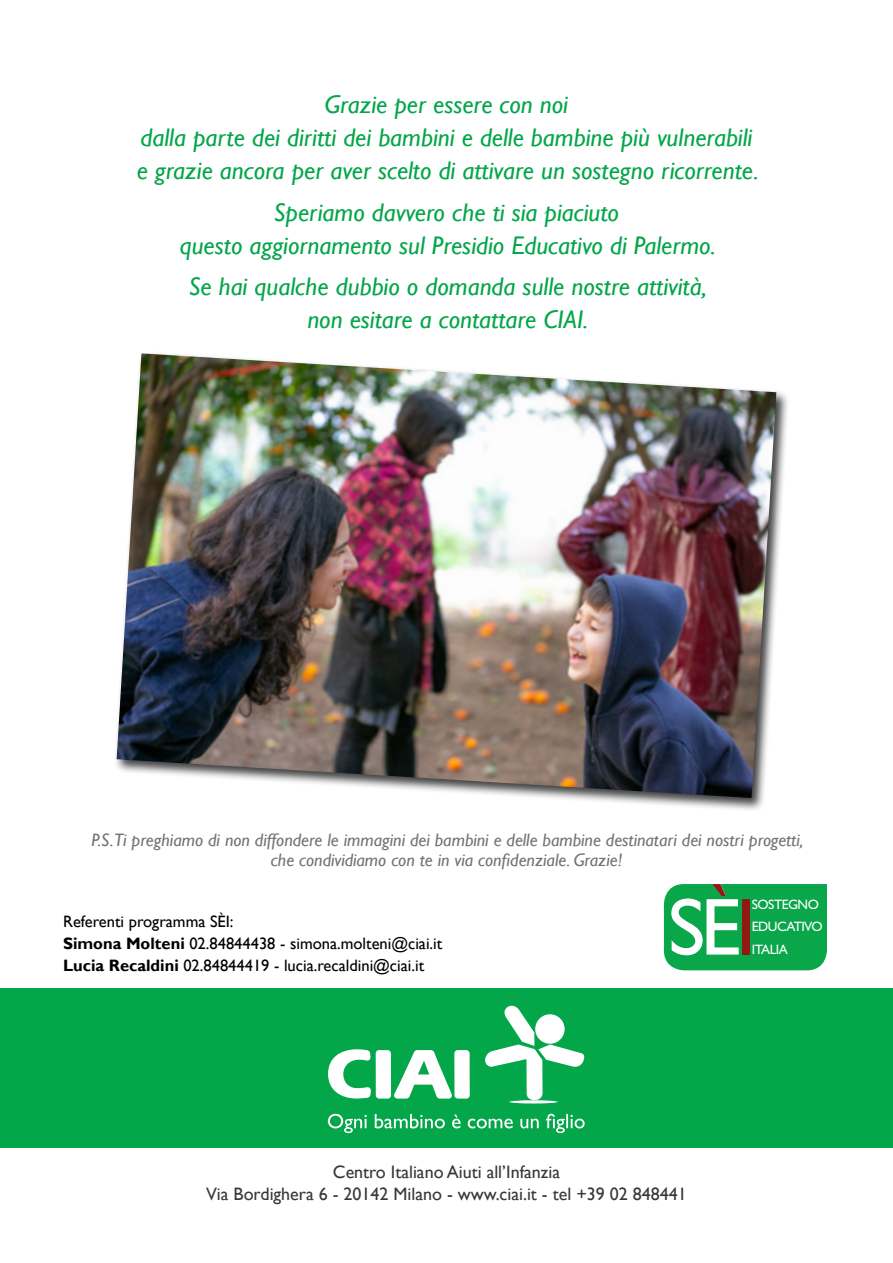
<style>
.page{position:relative;width:893px;height:1263px;background:#fff}
.page>*{position:absolute;margin:0;border:0;box-sizing:border-box;transform-origin:0 0}
.t1{font:81.15px "Gill Sans Std";color:#fff}
.t2{font:italic 25.5px/33px "Gill Sans";color:#04a64a;text-align:center}
.t3{font:italic 18px/19.5px "Gill Sans";color:#747373;text-align:center}
.t4{font:18px/21.6px "Gill Sans";color:#353a36;text-align:center}
.t5{font:16.5px/21.6px "Gill Sans";color:#000}
.t6{font:13.65px/22.8px "Gill Sans Std";letter-spacing:-.04em;color:#fff}
.s1{font-weight:700}
.s2{color:#901913}
</style>
<div class="page">
<div style="left:0;top:989px;width:893px;height:159px;background:#04a64a"></div>
<hr style="left:509px;top:1100px;width:48px;height:3px;background:#fff;border-radius:50%">
<svg style="left:328px;top:1049px;width:142px;height:49px"></svg>
<svg style="left:485px;top:1006px;width:100px;height:94px"></svg>
<svg style="left:452px;top:1114px;width:133px;height:19px"></svg>
<svg style="left:375px;top:1114px;width:70px;height:14px"></svg>
<svg style="left:328px;top:1114px;width:39px;height:19px"></svg>
<div style="left:664px;top:884px;width:163px;height:86px;background:#09a64a"></div>
<div style="left:114px;top:351px;width:676px;height:460px;background:#000;opacity:.75"></div>
<img style="left:117px;top:353px;width:659px;height:445px">
<p class="t2" style="left:137px;top:89px;width:624px">Grazie per essere con noi<br>dalla parte dei diritti dei bambini e delle bambine più vulnerabili e grazie ancora per aver scelto di attivare un sostegno ricorrente.</p>
<p class="t2" style="left:180px;top:196px;width:538px">Speriamo davvero che ti sia piaciuto<br>questo aggiornamento sul Presidio Educativo di Palermo.</p>
<p class="t2" style="left:189px;top:271px;width:519px">Se hai qualche dubbio o domanda sulle nostre attività, non esitare a contattare CIAI.</p>
<p class="t3" style="left:91px;top:830px;width:713px">P.S.Ti preghiamo di non diffondere le immagini dei bambini e delle bambine destinatari dei nostri progetti, che condividiamo con te in via confidenziale. Grazie!</p>
<p class="t5" style="left:63px;top:911px;width:381px">Referenti programma SÈI:<br><span class="s1">Simona Molteni</span> 02.84844438 - simona.molteni@ciai.it<br><span class="s1">Lucia Recaldini</span> 02.84844419 - lucia.recaldini@ciai.it</p>
<h1 class="t1" style="left:668px;top:881px;width:90px">SÈ<span class="s2">I</span></h1>
<p class="t6" style="left:752px;top:892px;width:72px">SOSTEGNO<br>EDUCATIVO</p>
<p class="t6" style="left:752px;top:938px;width:37px">ITALIA</p>
<p class="t4" style="left:206px;top:1162px;width:482px">Centro Italiano Aiuti all’Infanzia<br>Via Bordighera 6 - 20142 Milano - www.ciai.it - tel +39 02 848441</p>
</div>
